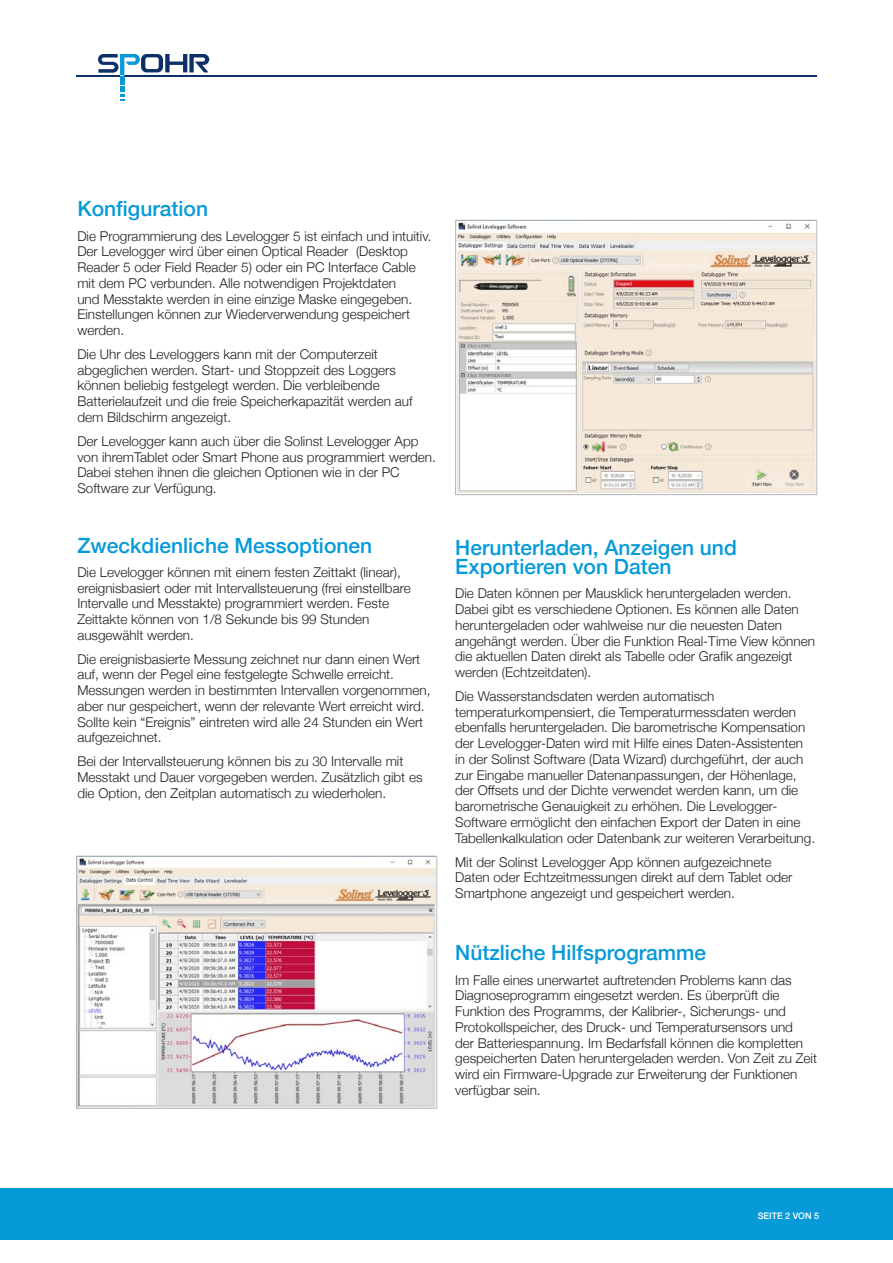
<style>
.page{position:relative;width:893px;height:1263px;background:#fff}
.page>*{position:absolute;margin:0;border:0;box-sizing:border-box;transform-origin:0 0}
.DS_Body_Subtitles{font:500 21px/19.5px "Helvetica Neue";color:#069ad9}
.DS_Body_Text{font:300 13.5px/15.8px "Helvetica Neue";color:#231f20}
.t1{font:500 9px "Helvetica Neue";color:#fff}
</style>
<div class="page">
<div style="left:0;top:1188px;width:893px;height:51px;background:#069ad9"></div>
<hr style="left:77px;top:75px;width:43px;height:1px;background:#0d3166">
<hr style="left:124px;top:75px;width:693px;height:1px;background:#0d3166">
<svg style="left:98px;top:54px;width:111px;height:46px"></svg>
<img style="left:79px;top:858px;width:356px;height:248px">
<div style="left:77px;top:856px;width:360px;height:252px;border:1px solid #bcbdc0"></div>
<img style="left:457px;top:222px;width:358px;height:271px">
<div style="left:455px;top:220px;width:362px;height:275px;border:1px solid #bcbdc0"></div>
<p class="DS_Body_Subtitles" style="left:77px;top:197px;width:132px">Konfiguration</p>
<p class="DS_Body_Text" style="left:77px;top:227px;width:356px">Die Programmierung des Levelogger 5 ist einfach und intuitiv.<br>Der Levelogger wird über einen Optical Reader (Desktop Reader 5 oder Field Reader 5) oder ein PC Interface Cable mit dem PC verbunden. Alle notwendigen Projektdaten<br>und Messtakte werden in eine einzige Maske eingegeben.<br>Einstellungen können zur Wiederverwendung gespeichert werden.</p>
<p class="DS_Body_Text" style="left:77px;top:345px;width:337px">Die Uhr des Leveloggers kann mit der Computerzeit abgeglichen werden. Start- und Stoppzeit des Loggers können beliebig festgelegt werden. Die verbleibende Batterielaufzeit und die freie Speicherkapazität werden auf dem Bildschirm angezeigt.</p>
<p class="DS_Body_Text" style="left:77px;top:432px;width:360px">Der Levelogger kann auch über die Solinst Levelogger App von ihremTablet oder Smart Phone aus programmiert werden.<br>Dabei stehen ihnen die gleichen Optionen wie in der PC Software zur Verfügung.</p>
<p class="DS_Body_Subtitles" style="left:77px;top:534px;width:296px">Zweckdienliche Messoptionen</p>
<p class="DS_Body_Text" style="left:77px;top:563px;width:335px">Die Levelogger können mit einem festen Zeittakt (linear), ereignisbasiert oder mit Intervallsteuerung (frei einstellbare Intervalle und Messtakte) programmiert werden. Feste Zeittakte können von 1/8 Sekunde bis 99 Stunden ausgewählt werden.</p>
<p class="DS_Body_Text" style="left:77px;top:650px;width:355px">Die ereignisbasierte Messung zeichnet nur dann einen Wert auf, wenn der Pegel eine festgelegte Schwelle erreicht.<br>Messungen werden in bestimmten Intervallen vorgenommen, aber nur gespeichert, wenn der relevante Wert erreicht wird.<br>Sollte kein “Ereignis” eintreten wird alle 24 Stunden ein Wert aufgezeichnet.</p>
<p class="DS_Body_Text" style="left:77px;top:753px;width:347px">Bei der Intervallsteuerung können bis zu 30 Intervalle mit<br>Messtakt und Dauer vorgegeben werden. Zusätzlich gibt es die Option, den Zeitplan automatisch zu wiederholen.</p>
<p class="DS_Body_Subtitles" style="left:455px;top:536px;width:283px">Herunterladen, Anzeigen und<br>Exportieren von Daten</p>
<p class="DS_Body_Text" style="left:455px;top:585px;width:361px">Die Daten können per Mausklick heruntergeladen werden.<br>Dabei gibt es verschiedene Optionen. Es können alle Daten heruntergeladen oder wahlweise nur die neuesten Daten angehängt werden. Über die Funktion Real-Time View können die aktuellen Daten direkt als Tabelle oder Grafik angezeigt werden (Echtzeitdaten).</p>
<p class="DS_Body_Text" style="left:455px;top:687px;width:361px">Die Wasserstandsdaten werden automatisch temperaturkompensiert, die Temperaturmessdaten werden ebenfalls heruntergeladen. Die barometrische Kompensation der Levelogger-Daten wird mit Hilfe eines Daten-Assistenten in der Solinst Software (Data Wizard) durchgeführt, der auch zur Eingabe manueller Datenanpassungen, der Höhenlage, der Offsets und der Dichte verwendet werden kann, um die barometrische Genauigkeit zu erhöhen. Die Levelogger-Software ermöglicht den einfachen Export der Daten in eine Tabellenkalkulation oder Datenbank zur weiteren Verarbeitung.</p>
<p class="DS_Body_Text" style="left:455px;top:853px;width:339px">Mit der Solinst Levelogger App können aufgezeichnete<br>Daten oder Echtzeitmessungen direkt auf dem Tablet oder<br>Smartphone angezeigt und gespeichert werden.</p>
<p class="DS_Body_Subtitles" style="left:455px;top:941px;width:252px">Nützliche Hilfsprogramme</p>
<p class="DS_Body_Text" style="left:455px;top:971px;width:363px">Im Falle eines unerwartet auftretenden Problems kann das Diagnoseprogramm eingesetzt werden. Es überprüft die Funktion des Programms, der Kalibrier-, Sicherungs- und Protokollspeicher, des Druck- und Temperatursensors und<br>der Batteriespannung. Im Bedarfsfall können die kompletten gespeicherten Daten heruntergeladen werden. Von Zeit zu Zeit wird ein Firmware-Upgrade zur Erweiterung der Funktionen verfügbar sein.</p>
<p class="t1" style="left:758px;top:1208px;width:63px">SEITE 2 VON 5</p>
</div>
